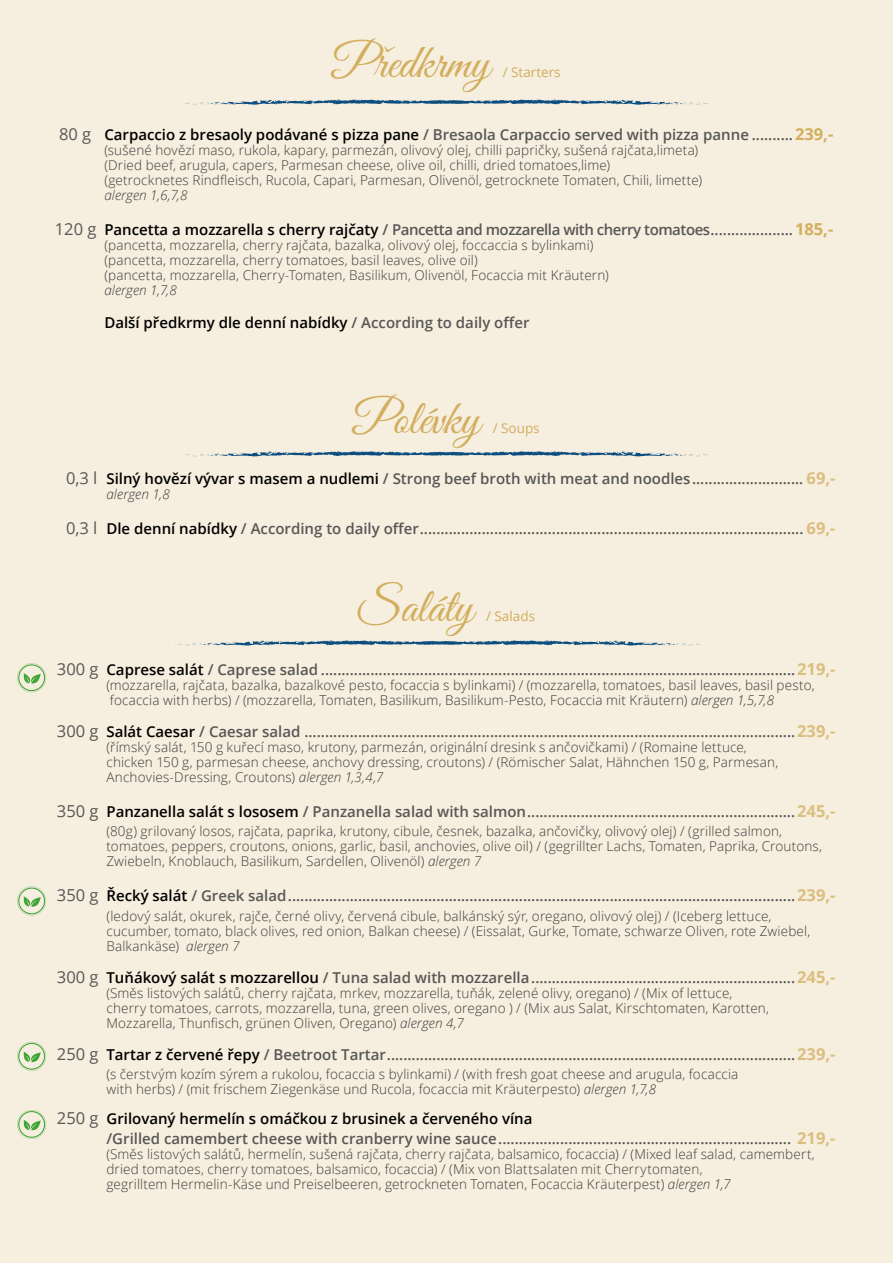
<style>
.page{position:relative;width:893px;height:1263px;background:#f6eedf}
.page>*{position:absolute;margin:0;border:0;box-sizing:border-box;transform-origin:0 0}
.t1{font:48px "Great Vibes";color:#d2ae5d}
.t2{font:600 15px/19.8px "Open Sans";color:#575756}
.t3{font:600 15px "Open Sans";letter-spacing:-.03em;color:#575756}
.t4{font:600 15px "Open Sans";color:#000}
.t5{font:300 13.5px/15px "Open Sans";letter-spacing:.01em;color:#3c3c3b}
.t6{font:italic 300 13.5px "Open Sans";letter-spacing:.005em;color:#3c3c3b}
.t7{font:13.5px "Open Sans";color:#d2ae5d}
.s1{font-weight:400;font-size:16.5px}
.s2{color:#000}
.s3{font-weight:700;font-size:16.5px;color:#d2ae5d}
.s4{color:#575756}
.s5{font-weight:700;font-size:16.5px;color:#dbbe7e}
.s6{font-style:italic}
</style>
<div class="page">
<svg style="left:185px;top:99px;width:523px;height:6px"></svg>
<svg style="left:185px;top:451px;width:523px;height:6px"></svg>
<svg style="left:178px;top:640px;width:525px;height:6px"></svg>
<svg style="left:17px;top:663px;width:29px;height:29px"></svg>
<svg style="left:17px;top:886px;width:29px;height:29px"></svg>
<svg style="left:17px;top:1042px;width:29px;height:29px"></svg>
<svg style="left:17px;top:1110px;width:29px;height:29px"></svg>
<h1 class="t1" style="left:332px;top:36px;width:160px">Předkrmy</h1>
<p class="t7" style="left:503px;top:63px;width:59px">/ Starters</p>
<p class="t2" style="left:59px;top:124px;width:776px"><span class="s1">80 g</span> <span class="s2">Carpaccio z bresaoly podávané s pizza pane</span> / Bresaola Carpaccio served with pizza panne ..........<span class="s3">239,-</span></p>
<p class="t5" style="left:104px;top:142px;width:599px">(sušené hovězí maso, rukola, kapary, parmezán, olivový olej, chilli papričky, sušená rajčata,limeta) (Dried beef, arugula, capers, Parmesan cheese, olive oil, chilli, dried tomatoes,lime)<br>(getrocknetes Rindfleisch, Rucola, Capari, Parmesan, Olivenöl, getrocknete Tomaten, Chili, limette)</p>
<p class="t6" style="left:104px;top:186px;width:85px">alergen 1,6,7,8</p>
<p class="t3" style="left:55px;top:219px;width:780px"><span class="s1">120 g</span> <span class="s2">Pancetta a mozzarella s cherry rajčaty</span> / Pancetta and mozzarella with cherry tomatoes....................<span class="s3">185,-</span></p>
<p class="t5" style="left:104px;top:237px;width:506px">(pancetta, mozzarella, cherry rajčata, bazalka, olivový olej, foccaccia s bylinkami) (pancetta, mozzarella, cherry tomatoes, basil leaves, olive oil)<br>(pancetta, mozzarella, Cherry-Tomaten, Basilikum, Olivenöl, Focaccia mit Kräutern)</p>
<p class="t6" style="left:104px;top:281px;width:74px">alergen 1,7,8</p>
<p class="t4" style="left:104px;top:312px;width:427px">Další předkrmy dle denní nabídky <span class="s4">/ According to daily offer</span></p>
<h1 class="t1" style="left:353px;top:392px;width:129px">Polévky</h1>
<p class="t7" style="left:493px;top:419px;width:49px">/ Soups</p>
<p class="t2" style="left:66px;top:468px;width:771px"><span class="s1">0,3 l</span> <span class="s2">Silný hovězí vývar s masem a nudlemi</span> / Strong beef broth with meat and noodles........................... <span class="s5">69,-</span></p>
<p class="t6" style="left:106px;top:485px;width:65px">alergen 1,8</p>
<p class="t2" style="left:66px;top:518px;width:771px"><span class="s1">0,3 l</span> <span class="s2">Dle denní nabídky</span> / According to daily offer............................................................................................. <span class="s5">69,-</span></p>
<h1 class="t1" style="left:358px;top:580px;width:117px">Saláty</h1>
<p class="t7" style="left:486px;top:607px;width:51px">/ Salads</p>
<p class="t2" style="left:57px;top:659px;width:780px"><span class="s1">300 g</span> <span class="s2">Caprese salát</span> / Caprese salad ...................................................................................................................<span class="s5">219,-</span></p>
<p class="t5" style="left:106px;top:677px;width:710px">(mozzarella, rajčata, bazalka, bazalkové pesto, focaccia s bylinkami) / (mozzarella, tomatoes, basil leaves, basil pesto, focaccia with herbs) / (mozzarella, Tomaten, Basilikum, Basilikum-Pesto, Focaccia mit Kräutern) <span class="s6">alergen 1,5,7,8</span></p>
<p class="t2" style="left:57px;top:721px;width:780px"><span class="s1">300 g</span> <span class="s2">Salát Caesar</span> / Caesar salad .......................................................................................................................<span class="s5">239,-</span></p>
<p class="t5" style="left:106px;top:739px;width:673px">(římský salát, 150 g kuřecí maso, krutony, parmezán, originální dresink s ančovičkami) / (Romaine lettuce, chicken 150 g, parmesan cheese, anchovy dressing, croutons) / (Römischer Salat, Hähnchen 150 g, Parmesan,<br>Anchovies-Dressing, Croutons) <span class="s6">alergen 1,3,4,7</span></p>
<p class="t2" style="left:57px;top:801px;width:780px"><span class="s1">350 g</span> <span class="s2">Panzanella salát s lososem</span> / Panzanella salad with salmon.................................................................<span class="s5">245,-</span></p>
<p class="t5" style="left:106px;top:823px;width:717px">(80g) grilovaný losos, rajčata, paprika, krutony, cibule, česnek, bazalka, ančovičky, olivový olej) / (grilled salmon, tomatoes, peppers, croutons, onions, garlic, basil, anchovies, olive oil) / (gegrillter Lachs, Tomaten, Paprika, Croutons,<br>Zwiebeln, Knoblauch, Basilikum, Sardellen, Olivenöl) <span class="s6">alergen 7</span></p>
<p class="t2" style="left:57px;top:885px;width:780px"><span class="s1">350 g</span> <span class="s2">Řecký salát</span> / Greek salad...........................................................................................................................<span class="s5">239,-</span></p>
<p class="t5" style="left:106px;top:908px;width:705px">(ledový salát, okurek, rajče, černé olivy, červená cibule, balkánský sýr, oregano, olivový olej) / (Iceberg lettuce, cucumber, tomato, black olives, red onion, Balkan cheese) / (Eissalat, Gurke, Tomate, schwarze Oliven, rote Zwiebel,<br>Balkankäse) <span class="s6">alergen 7</span></p>
<p class="t2" style="left:57px;top:967px;width:780px"><span class="s1">300 g</span> <span class="s2">Tuňákový salát s mozzarellou</span> / Tuna salad with mozzarella................................................................<span class="s5">245,-</span></p>
<p class="t5" style="left:106px;top:985px;width:664px">(Směs listových salátů, cherry rajčata, mrkev, mozzarella, tuňák, zelené olivy, oregano) / (Mix of lettuce, cherry tomatoes, carrots, mozzarella, tuna, green olives, oregano ) / (Mix aus Salat, Kirschtomaten, Karotten,<br>Mozzarella, Thunfisch, grünen Oliven, Oregano) <span class="s6">alergen 4,7</span></p>
<p class="t2" style="left:57px;top:1044px;width:780px"><span class="s1">250 g</span> <span class="s2">Tartar z červené řepy</span> / Beetroot Tartar...................................................................................................<span class="s5">239,-</span></p>
<p class="t5" style="left:106px;top:1066px;width:633px">(s čerstvým kozím sýrem a rukolou, focaccia s bylinkami) / (with fresh goat cheese and arugula, focaccia with herbs) / (mit frischem Ziegenkäse und Rucola, focaccia mit Kräuterpesto) <span class="s6">alergen 1,7,8</span></p>
<p class="t2" style="left:106px;top:1109px;width:731px;text-indent:-50px"><span class="s1">250 g</span> <span class="s2">Grilovaný hermelín s omáčkou z brusinek a červeného vína<br></span>/Grilled camembert cheese with cranberry wine sauce....................................................................... <span class="s5">219,-</span></p>
<p class="t5" style="left:106px;top:1146px;width:710px">(Směs listových salátů, hermelín, sušená rajčata, cherry rajčata, balsamico, focaccia) / (Mixed leaf salad, camembert, dried tomatoes, cherry tomatoes, balsamico, focaccia) / (Mix von Blattsalaten mit Cherrytomaten,<br>gegrilltem Hermelin-Käse und Preiselbeeren, getrockneten Tomaten, Focaccia Kräuterpest) <span class="s6">alergen 1,7</span></p>
</div>
